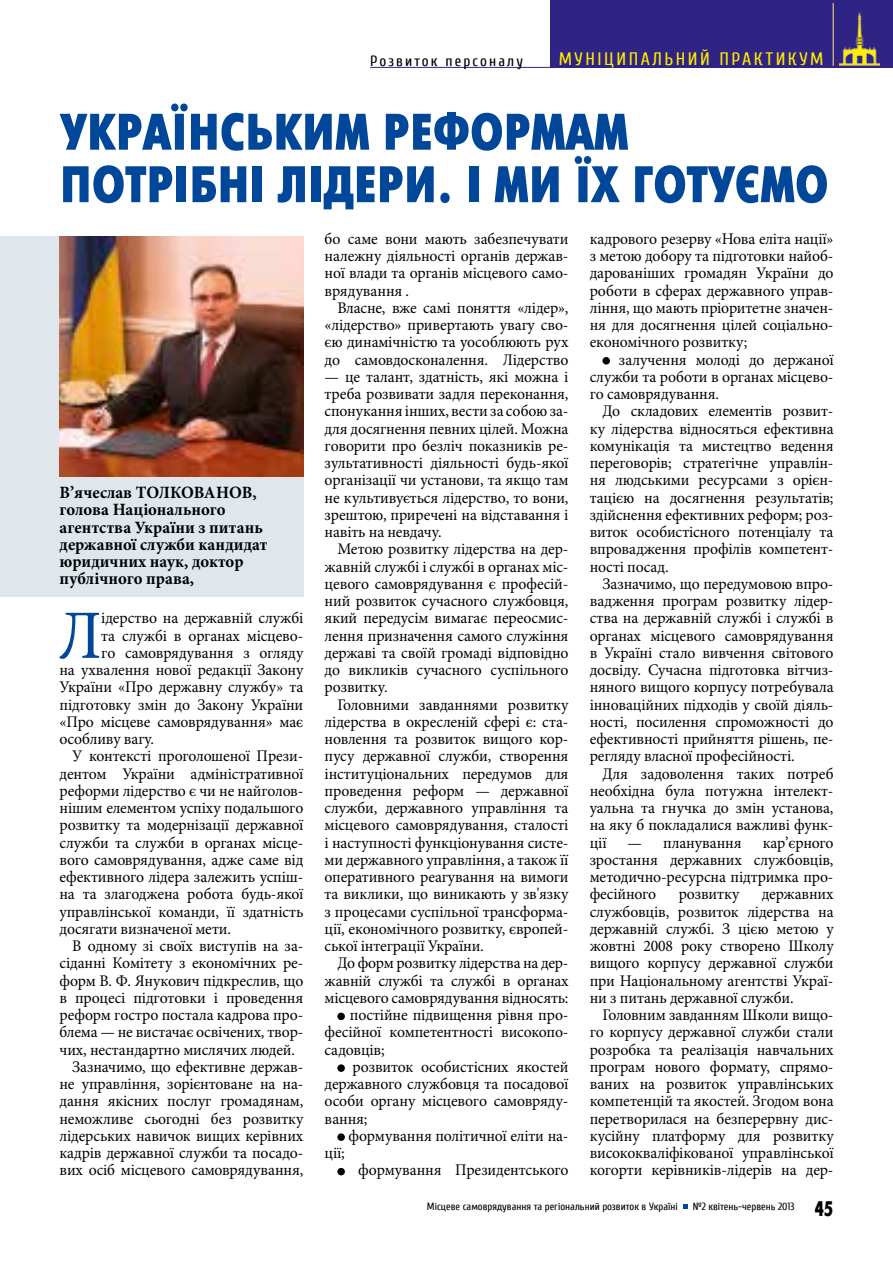
<style>
.page{position:relative;width:893px;height:1263px;background:#fff}
.page>*{position:absolute;margin:0;border:0;box-sizing:border-box;transform-origin:0 0}
.t1{font:69.3px "Minion Pro";color:#004799}
.t2{font:51.3px "Futuris X Cond C";letter-spacing:-.01em;color:#004799;scale:1.11 1}
.t3{font:21px "Futuris X Cond CTT";color:#000}
.t4{font:18px "Cuprum";letter-spacing:.14em;color:#ffed00}
.t5{font:700 17.25px/17.2px "Minion Pro";color:#000}
.t6{font:16.2px/17.2px "Minion Pro";letter-spacing:-.01em;color:#000;text-align:justify}
.t7{font:15px "Cuprum";letter-spacing:.135em;color:#000}
.t8{font:10.5px "Cuprum";color:#000}
</style>
<div class="page">
<div style="left:550px;top:0;width:343px;height:68px;background:#2f2483"></div>
<hr style="left:833px;top:3px;width:1px;height:63px;background:#ffeb80">
<img style="left:839px;top:12px;width:41px;height:54px">
<svg style="left:683px;top:1204px;width:4px;height:5px"></svg>
<hr style="left:370px;top:67px;width:180px;height:1px;background:#2f2483">
<svg style="left:337px;top:1012px;width:8px;height:8px"></svg>
<svg style="left:337px;top:1064px;width:8px;height:8px"></svg>
<svg style="left:337px;top:1133px;width:8px;height:8px"></svg>
<svg style="left:337px;top:1168px;width:8px;height:7px"></svg>
<svg style="left:602px;top:357px;width:8px;height:7px"></svg>
<div style="left:0;top:237px;width:303px;height:360px;background:#dfe7ec"></div>
<img style="left:60px;top:237px;width:243px;height:239px">
<p class="t7" style="left:370px;top:52px;width:154px">Р озвиток персоналу</p>
<p class="t4" style="left:559px;top:49px;width:266px">муніципальний практикум</p>
<h2 class="t2" style="left:60px;top:104px;width:26px">УКРАЇНСЬКИ</h2>
<h2 class="t2" style="left:335px;top:104px;width:70px">М РЕФОР</h2>
<h2 class="t2" style="left:530px;top:104px;width:90px">МАМ</h2>
<h2 class="t2" style="left:60px;top:156px;width:24px">ПОТРІБНІ</h2>
<h2 class="t2" style="left:278px;top:156px;width:25px">ЛІДЕРИ</h2>
<h2 class="t2" style="left:437px;top:156px;width:199px">. І МИЇХ ГОТУЄ</h2>
<h2 class="t2" style="left:760px;top:156px;width:60px">МО</h2>
<p class="t5" style="left:60px;top:484px;width:209px">В’ячеслав ТОЛКОВАНОВ, голова Національного агентства України з питань державної служби кандидат юридичних наук, доктор публічного права,</p>
<h1 class="t1" style="left:59px;top:589px;width:45px">Л</h1>
<p class="t6" style="left:101px;top:610px;width:204px">ідерство на державній службі</p>
<p class="t6" style="left:101px;top:627px;width:204px">та службі в органах місцево-</p>
<p class="t6" style="left:101px;top:644px;width:204px">го самоврядування з огляду</p>
<p class="t6" style="left:60px;top:661px;width:245px">на ухвалення нової редакції Закону</p>
<p class="t6" style="left:60px;top:679px;width:245px">України «Про державну службу» та</p>
<p class="t6" style="left:60px;top:696px;width:245px">підготовку змін до Закону України</p>
<p class="t6" style="left:60px;top:713px;width:245px">«Про місцеве самоврядування» має</p>
<p class="t6" style="left:60px;top:730px;width:96px">особливу вагу.</p>
<p class="t6" style="left:72px;top:748px;width:233px">У контексті проголошеної Прези-</p>
<p class="t6" style="left:60px;top:765px;width:245px">дентом України адміністративної</p>
<p class="t6" style="left:60px;top:782px;width:245px">реформи лідерство є чи не найголов-</p>
<p class="t6" style="left:60px;top:799px;width:245px">нішим елементом успіху подальшого</p>
<p class="t6" style="left:60px;top:817px;width:245px">розвитку та модернізації державної</p>
<p class="t6" style="left:60px;top:834px;width:245px">служби та служби в органах місце-</p>
<p class="t6" style="left:60px;top:851px;width:245px">вого самоврядування, адже саме від</p>
<p class="t6" style="left:60px;top:868px;width:245px">ефективного лідера залежить успіш-</p>
<p class="t6" style="left:60px;top:886px;width:245px">на та злагоджена робота будь-якої</p>
<p class="t6" style="left:60px;top:903px;width:245px">управлінської команди, її здатність</p>
<p class="t6" style="left:60px;top:920px;width:173px">досягати визначеної мети.</p>
<p class="t6" style="left:72px;top:937px;width:233px">В одному зі своїх виступів на за-</p>
<p class="t6" style="left:60px;top:955px;width:245px">сіданні Комітету з економічних ре-</p>
<p class="t6" style="left:60px;top:972px;width:245px">форм В. Ф. Янукович підкреслив, що</p>
<p class="t6" style="left:60px;top:989px;width:245px">в процесі підготовки і проведення</p>
<p class="t6" style="left:60px;top:1006px;width:245px">реформ гостро постала кадрова про-</p>
<p class="t6" style="left:60px;top:1024px;width:245px">блема — не вистачає освічених, твор-</p>
<p class="t6" style="left:60px;top:1041px;width:237px">чих, нестандартно мислячих людей.</p>
<p class="t6" style="left:72px;top:1058px;width:233px">Зазначимо, що ефективне держав-</p>
<p class="t6" style="left:60px;top:1075px;width:245px">не управління, зорієнтоване на на-</p>
<p class="t6" style="left:60px;top:1093px;width:245px">дання якісних послуг громадянам,</p>
<p class="t6" style="left:60px;top:1110px;width:245px">неможливе сьогодні без розвитку</p>
<p class="t6" style="left:60px;top:1127px;width:245px">лідерських навичок вищих керівних</p>
<p class="t6" style="left:60px;top:1144px;width:245px">кадрів державної служби та посадо-</p>
<p class="t6" style="left:60px;top:1162px;width:245px">вих осіб місцевого самоврядування,</p>
<p class="t6" style="left:325px;top:230px;width:245px">бо саме вони мають забезпечувати належну діяльності органів держав&shy;ної влади та органів місцевого само&shy;врядування .</p>
<p class="t6" style="left:325px;top:299px;width:245px;text-indent:13px">Власне, вже самі поняття «лідер», «лідерство» привертають увагу сво&shy;єю динамічністю та уособлюють рух до самовдосконалення. Лідерство</p>
<p class="t6" style="left:325px;top:368px;width:245px">— це талант, здатність, які можна і треба розвивати задля переконання, спонукання інших, вести за собою за&shy;для досягнення певних цілей. Можна говорити про безліч показників ре&shy;зультативності діяльності будь-якої організації чи установи, та якщо там не культивується лідерство, то вони, зрештою, приречені на відставання і навіть на невдачу.</p>
<p class="t6" style="left:325px;top:541px;width:245px;text-indent:13px">Метою розвитку лідерства на дер&shy;жавній службі і службі в органах міс&shy;цевого самоврядування є професій&shy;ний розвиток сучасного службовця, який передусім вимагає переосмис&shy;лення призначення самого служіння державі та своїй громаді відповідно до викликів сучасного суспільного розвитку.</p>
<p class="t6" style="left:325px;top:696px;width:245px;text-indent:13px">Головними завданнями розвитку лідерства в окресленій сфері є: ста&shy;новлення та розвиток вищого кор&shy;пусу державної служби, створення інституціональних передумов для проведення реформ — державної служби, державного управління та місцевого самоврядування, сталості і наступності функціонування систе&shy;ми державного управління, а також її оперативного реагування на вимоги та виклики, що виникають у зв'язку з процесами суспільної трансформа&shy;ції, економічного розвитку, європей&shy;ської інтеграції України.</p>
<p class="t6" style="left:337px;top:955px;width:233px">До форм розвитку лідерства на дер-</p>
<p class="t6" style="left:325px;top:972px;width:245px">жавній службі та службі в органах</p>
<p class="t6" style="left:325px;top:989px;width:245px">місцевого самоврядування відносять:</p>
<p class="t6" style="left:350px;top:1006px;width:220px">постійне підвищення рівня про-</p>
<p class="t6" style="left:325px;top:1024px;width:245px">фесійної компетентності високопо-</p>
<p class="t6" style="left:325px;top:1041px;width:62px">садовців;</p>
<p class="t6" style="left:353px;top:1058px;width:217px">розвиток особистісних якостей</p>
<p class="t6" style="left:325px;top:1075px;width:245px">державного службовця та посадової</p>
<p class="t6" style="left:325px;top:1093px;width:245px">особи органу місцевого самовряду-</p>
<p class="t6" style="left:325px;top:1110px;width:44px">вання;</p>
<p class="t6" style="left:349px;top:1127px;width:221px">формування політичної еліти на-</p>
<p class="t6" style="left:325px;top:1144px;width:22px">ції;</p>
<p class="t6" style="left:358px;top:1162px;width:212px">формування Президентського</p>
<p class="t6" style="left:590px;top:230px;width:245px">кадрового резерву «Нова еліта нації» з метою добору та підготовки найоб&shy;дарованіших громадян України до роботи в сферах державного управ&shy;ління, що мають пріоритетне значен&shy;ня для досягнення цілей соціально&shy;економічного розвитку;</p>
<p class="t6" style="left:590px;top:351px;width:245px;text-indent:29px">залучення молоді до держаної служби та роботи в органах місцево&shy;го самоврядування.</p>
<p class="t6" style="left:590px;top:403px;width:245px;text-indent:13px">До складових елементів розвит&shy;ку лідерства відносяться ефективна комунікація та мистецтво ведення переговорів; стратегічне управлін&shy;ня людськими ресурсами з орієн&shy;тацією на досягнення результатів; здійснення ефективних реформ; роз&shy;виток особистісного потенціалу та впровадження профілів компетент&shy;ності посад.</p>
<p class="t6" style="left:590px;top:575px;width:245px;text-indent:13px">Зазначимо, що передумовою впро&shy;вадження програм розвитку лідер&shy;ства на державній службі і службі в органах місцевого самоврядування в Україні стало вивчення світового досвіду. Сучасна підготовка вітчиз&shy;няного вищого корпусу потребувала інноваційних підходів у своїй діяль&shy;ності, посилення спроможності до ефективності прийняття рішень, пе&shy;регляду власної професійності.</p>
<p class="t6" style="left:590px;top:765px;width:245px;text-indent:13px">Для задоволення таких потреб необхідна була потужна інтелект&shy;уальна та гнучка до змін установа, на яку б покладалися важливі функ&shy;ції</p>
<p class="t6" style="left:590px;top:834px;width:245px;text-align:left;text-indent:173px">кар’єрного зростання державних службовців, методично-ресурсна підтримка про-- фесійного</p>
<p class="t6" style="left:628px;top:834px;width:116px">— планування</p>
<p class="t6" style="left:590px;top:886px;width:245px;text-indent:172px">державних службовців, розвиток лідерства на державній службі. З цією метою у жовтні 2008 року створено Школу вищого корпусу державної служби при Національному агентстві Украї&shy;ни з питань державної служби.</p>
<p class="t6" style="left:590px;top:1006px;width:245px;text-indent:13px">Головним завданням Школи вищо&shy;го корпусу державної служби стали розробка та реалізація навчальних програм нового формату, спрямо&shy;ваних на розвиток управлінських компетенцій та якостей. Згодом вона перетворилася на безперервну дис&shy;кусійну платформу для розвитку висококваліфікованої управлінської когорти керівників-лідерів на дер-</p>
<p class="t6" style="left:679px;top:886px;width:62px">розвитку</p>
<p class="t8" style="left:427px;top:1200px;width:252px">Місцеве самоврядування та регіональний розвиток в Україні</p>
<p class="t8" style="left:693px;top:1200px;width:103px">№2 квітень-червень 2013</p>
<p class="t3" style="left:815px;top:1197px;width:20px">45</p>
</div>
